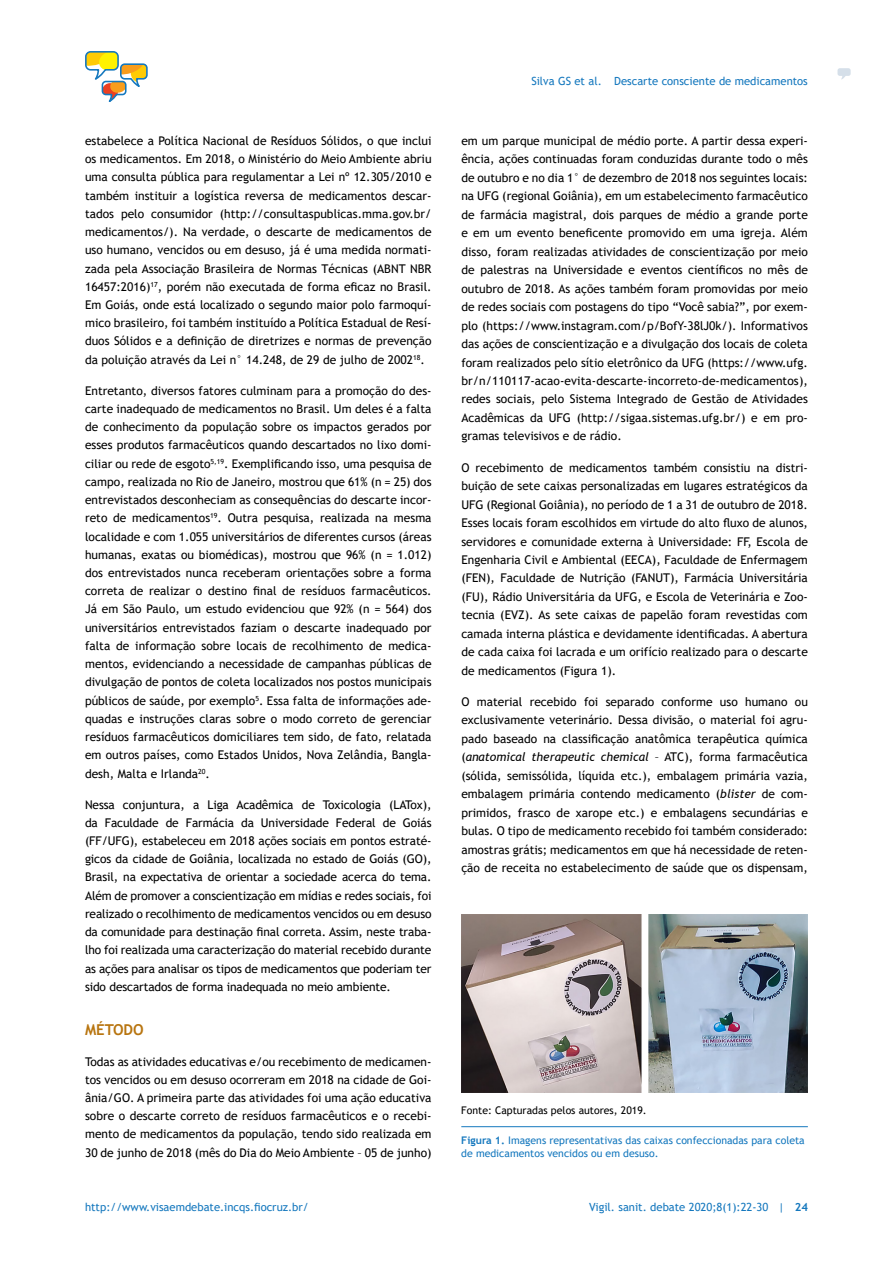
<style>
.page{position:relative;width:893px;height:1263px;background:#fff}
.page>*{position:absolute;margin:0;border:0;box-sizing:border-box;transform-origin:0 0}
.Subtítulo_1{font:700 15px "Trebuchet MS";color:#b87510}
.Texto__PT{font:12px/18.3px "Trebuchet MS";color:#000;text-align:justify}
.t1{font:11.25px "Trebuchet MS";color:#1578be}
.Figura_título{font:10.5px/12.6px "Trebuchet MS";color:#1578be}
.Tabela_nota{font:10.5px "Trebuchet MS";color:#000}
.s1{font-style:italic}
.s2{font-weight:700}
</style>
<div class="page">
<svg style="left:85px;top:51px;width:63px;height:51px"></svg>
<svg style="left:837px;top:68px;width:14px;height:11px"></svg>
<hr style="left:461px;top:1126px;width:347px;height:1px;background:#1578be">
<img style="left:461px;top:915px;width:347px;height:177px">
<p class="Texto__PT" style="left:85px;top:131px;width:348px">estabelece a Política Nacional de Resíduos Sólidos, o que inclui os medicamentos. Em 2018, o Ministério do Meio Ambiente abriu uma consulta pública para regulamentar a Lei nº 12.305/2010 e também instituir a logística reversa de medicamentos descar&shy;tados pelo consumidor (http://consultaspublicas.mma.gov.br/ medicamentos/). Na verdade, o descarte de medicamentos de uso humano, vencidos ou em desuso, já é uma medida normati&shy;zada pela Associação Brasileira de Normas Técnicas (ABNT NBR 16457:2016)<sup>17</sup>, porém não executada de forma eficaz no Brasil.<br>Em Goiás, onde está localizado o segundo maior polo farmoquí&shy;mico brasileiro, foi também instituído a Política Estadual de Resí&shy;duos Sólidos e a definição de diretrizes e normas de prevenção da poluição através da Lei n° 14.248, de 29 de julho de 2002<sup>18</sup>.</p>
<p class="Texto__PT" style="left:85px;top:381px;width:348px">Entretanto, diversos fatores culminam para a promoção do des&shy;carte inadequado de medicamentos no Brasil. Um deles é a falta de conhecimento da população sobre os impactos gerados por esses produtos farmacêuticos quando descartados no lixo domi&shy;ciliar ou rede de esgoto<sup>5,19</sup>. Exemplificando isso, uma pesquisa de campo, realizada no Rio de Janeiro, mostrou que 61% (n = 25) dos entrevistados desconheciam as consequências do descarte incor&shy;reto de medicamentos<sup>19</sup>. Outra pesquisa, realizada na mesma localidade e com 1.055 universitários de diferentes cursos (áreas humanas, exatas ou biomédicas), mostrou que 96% (n = 1.012) dos entrevistados nunca receberam orientações sobre a forma correta de realizar o destino final de resíduos farmacêuticos.<br>Já em São Paulo, um estudo evidenciou que 92% (n = 564) dos universitários entrevistados faziam o descarte inadequado por falta de informação sobre locais de recolhimento de medica&shy;mentos, evidenciando a necessidade de campanhas públicas de divulgação de pontos de coleta localizados nos postos municipais públicos de saúde, por exemplo<sup>5</sup>. Essa falta de informações ade&shy;quadas e instruções claras sobre o modo correto de gerenciar resíduos farmacêuticos domiciliares tem sido, de fato, relatada em outros países, como Estados Unidos, Nova Zelândia, Bangla&shy;desh, Malta e Irlanda<sup>20</sup>.</p>
<p class="Texto__PT" style="left:85px;top:795px;width:348px">Nessa conjuntura, a Liga Acadêmica de Toxicologia (LATox), da Faculdade de Farmácia da Universidade Federal de Goiás (FF/UFG), estabeleceu em 2018 ações sociais em pontos estraté&shy;gicos da cidade de Goiânia, localizada no estado de Goiás (GO), Brasil, na expectativa de orientar a sociedade acerca do tema.<br>Além de promover a conscientização em mídias e redes sociais, foi realizado o recolhimento de medicamentos vencidos ou em desuso da comunidade para destinação final correta. Assim, neste traba&shy;lho foi realizada uma caracterização do material recebido durante as ações para analisar os tipos de medicamentos que poderiam ter sido descartados de forma inadequada no meio ambiente.</p>
<p class="Subtítulo_1" style="left:85px;top:1020px;width:60px">MÉTODO</p>
<p class="Texto__PT" style="left:85px;top:1052px;width:348px">Todas as atividades educativas e/ou recebimento de medicamen&shy;tos vencidos ou em desuso ocorreram em 2018 na cidade de Goi&shy;ânia/GO. A primeira parte das atividades foi uma ação educativa sobre o descarte correto de resíduos farmacêuticos e o recebi&shy;mento de medicamentos da população, tendo sido realizada em 30 de junho de 2018 (mês do Dia do Meio Ambiente – 05 de junho)</p>
<p class="t1" style="left:531px;top:74px;width:278px">Silva GS et al. Descarte consciente de medicamentos</p>
<p class="Texto__PT" style="left:461px;top:131px;width:348px">em um parque municipal de médio porte. A partir dessa experi&shy;ência, ações continuadas foram conduzidas durante todo o mês de outubro e no dia 1° de dezembro de 2018 nos seguintes locais: na UFG (regional Goiânia), em um estabelecimento farmacêutico de farmácia magistral, dois parques de médio a grande porte e em um evento beneficente promovido em uma igreja. Além disso, foram realizadas atividades de conscientização por meio de palestras na Universidade e eventos científicos no mês de outubro de 2018. As ações também foram promovidas por meio de redes sociais com postagens do tipo “Você sabia?”, por exem&shy;plo (https://www.instagram.com/p/BofY-38lJ0k/). Informativos das ações de conscientização e a divulgação dos locais de coleta foram realizados pelo sítio eletrônico da UFG (https://www.ufg. br/n/110117-acao-evita-descarte-incorreto-de-medicamentos), redes sociais, pelo Sistema Integrado de Gestão de Atividades Acadêmicas da UFG (http://sigaa.sistemas.ufg.br/) e em pro&shy;gramas televisivos e de rádio.</p>
<p class="Texto__PT" style="left:461px;top:458px;width:348px">O recebimento de medicamentos também consistiu na distri&shy;buição de sete caixas personalizadas em lugares estratégicos da UFG (Regional Goiânia), no período de 1 a 31 de outubro de 2018.<br>Esses locais foram escolhidos em virtude do alto fluxo de alunos, servidores e comunidade externa à Universidade: FF, Escola de Engenharia Civil e Ambiental (EECA), Faculdade de Enfermagem (FEN), Faculdade de Nutrição (FANUT), Farmácia Universitária (FU), Rádio Universitária da UFG, e Escola de Veterinária e Zoo&shy;tecnia (EVZ). As sete caixas de papelão foram revestidas com camada interna plástica e devidamente identificadas. A abertura de cada caixa foi lacrada e um orifício realizado para o descarte de medicamentos (Figura 1).</p>
<p class="Texto__PT" style="left:461px;top:692px;width:348px">O material recebido foi separado conforme uso humano ou exclusivamente veterinário. Dessa divisão, o material foi agru&shy;pado baseado na classificação anatômica terapêutica química (<span class="s1">anatomical therapeutic chemical</span> – ATC), forma farmacêutica (sólida, semissólida, líquida etc.), embalagem primária vazia, embalagem primária contendo medicamento (<span class="s1">blister</span> de com&shy;primidos, frasco de xarope etc.) e embalagens secundárias e bulas. O tipo de medicamento recebido foi também considerado: amostras grátis; medicamentos em que há necessidade de reten&shy;ção de receita no estabelecimento de saúde que os dispensam,</p>
<p class="Tabela_nota" style="left:461px;top:1104px;width:187px">Fonte: Capturadas pelos autores, 2019.</p>
<p class="Figura_título" style="left:461px;top:1134px;width:345px"><span class="s2">Figura 1.</span> Imagens representativas das caixas confeccionadas para coleta de medicamentos vencidos ou em desuso.</p>
<p class="t1" style="left:85px;top:1199px;width:225px">http://www.visaemdebate.incqs.fiocruz.br/</p>
<p class="t1" style="left:589px;top:1199px;width:220px">Vigil. sanit. debate 2020;8(1):22-30 | <span class="s2">24</span></p>
</div>
